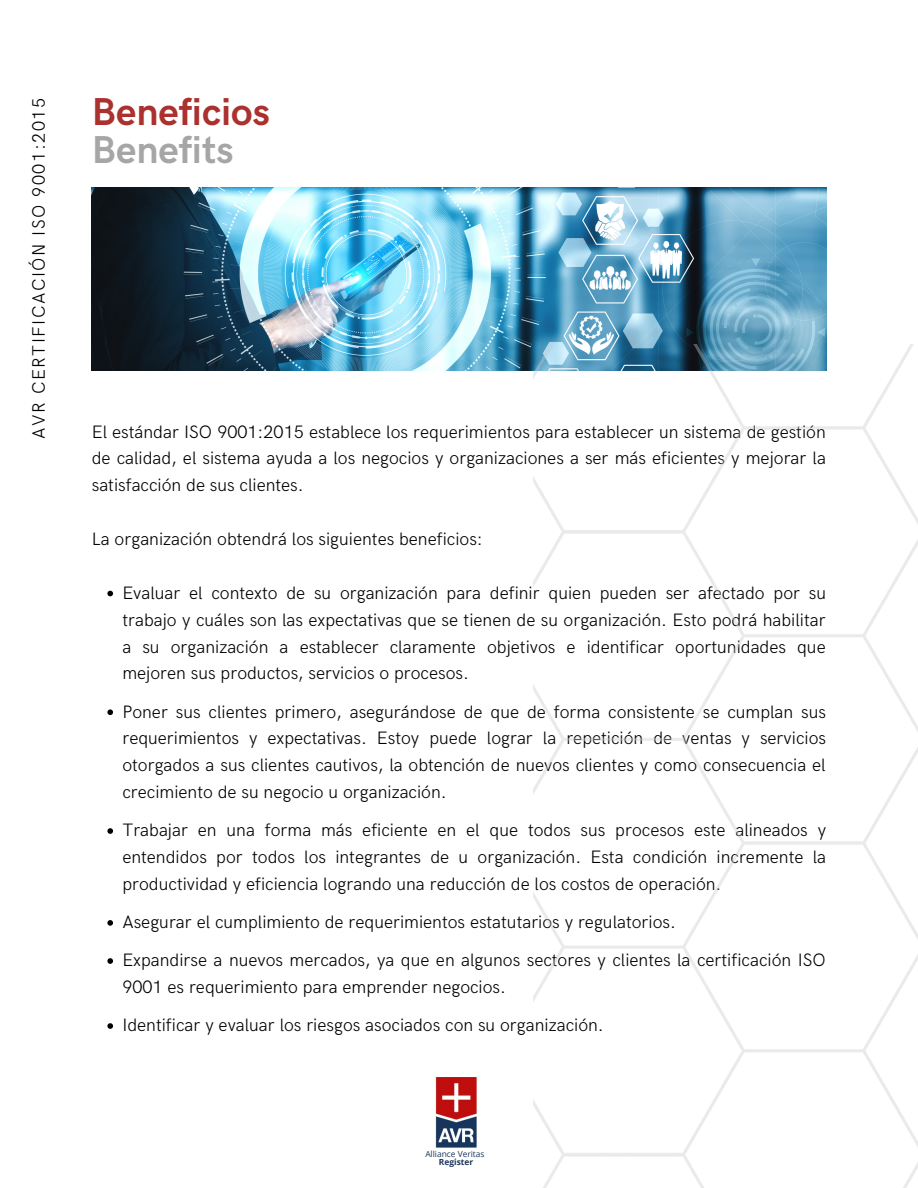
<style>
.page{position:relative;width:918px;height:1188px;background:#fff}
.page>*{position:absolute;margin:0;border:0;box-sizing:border-box;transform-origin:0 0}
.t1{font:700 39px "HK Grotesk";color:#ab312e}
.t2{font:700 39px "HK Grotesk";color:#a6a6a6}
.t3{font:300 18px/26.8px "HK Grotesk";color:#000;text-align:justify}
.t4{font:300 18px "HK Grotesk";letter-spacing:.085em;color:#000}
.t5{font:8.4px "Open Sans";color:#1d365c}
.t6{font:700 8.4px "Open Sans";color:#1d365c}
</style>
<div class="page">
<img style="left:92px;top:188px;width:734px;height:182px">
<svg style="left:107px;top:591px;width:6px;height:5px"></svg>
<svg style="left:107px;top:709px;width:6px;height:6px"></svg>
<svg style="left:107px;top:828px;width:6px;height:6px"></svg>
<svg style="left:107px;top:920px;width:6px;height:6px"></svg>
<svg style="left:107px;top:958px;width:6px;height:6px"></svg>
<svg style="left:107px;top:1023px;width:6px;height:6px"></svg>
<img style="left:534px;top:344px;width:384px;height:844px">
<img style="left:435px;top:1078px;width:42px;height:70px">
<p class="t4" style="left:29px;top:439px;width:342px;rotate:-90deg">AVR CERTIFICACIÓN ISO 9001:2015</p>
<p class="t1" style="left:92px;top:90px;width:180px">Beneficios</p>
<p class="t2" style="left:92px;top:128px;width:143px">Benefits</p>
<p class="t3" style="left:92px;top:419px;width:736px">El estándar ISO 9001:2015 establece los requerimientos para establecer un sistema de gestión de calidad, el sistema ayuda a los negocios y organizaciones a ser más eficientes y mejorar la satisfacción de sus clientes.</p>
<p class="t3" style="left:92px;top:526px;width:393px">La organización obtendrá los siguientes beneficios:</p>
<p class="t3" style="left:122px;top:580px;width:705px">Evaluar el contexto de su organización para definir quien pueden ser afectado por su trabajo y cuáles son las expectativas que se tienen de su organización. Esto podrá habilitar a su organización a establecer claramente objetivos e identificar oportunidades que mejoren sus productos, servicios o procesos.</p>
<p class="t3" style="left:122px;top:699px;width:705px">Poner sus clientes primero, asegurándose de que de forma consistente se cumplan sus requerimientos y expectativas. Estoy puede lograr la repetición de ventas y servicios otorgados a sus clientes cautivos, la obtención de nuevos clientes y como consecuencia el crecimiento de su negocio u organización.</p>
<p class="t3" style="left:122px;top:818px;width:705px">Trabajar en una forma más eficiente en el que todos sus procesos este alineados y entendidos por todos los integrantes de u organización. Esta condición incremente la productividad y eficiencia logrando una reducción de los costos de operación.</p>
<p class="t3" style="left:122px;top:909px;width:555px">Asegurar el cumplimiento de requerimientos estatutarios y regulatorios.</p>
<p class="t3" style="left:122px;top:948px;width:705px">Expandirse a nuevos mercados, ya que en algunos sectores y clientes la certificación ISO<br>9001 es requerimiento para emprender negocios.</p>
<p class="t3" style="left:122px;top:1013px;width:483px">Identificar y evaluar los riesgos asociados con su organización.</p>
<p class="t5" style="left:425px;top:1148px;width:61px">Alliance Veritas</p>
<p class="t6" style="left:439px;top:1157px;width:36px">Register</p>
</div>
